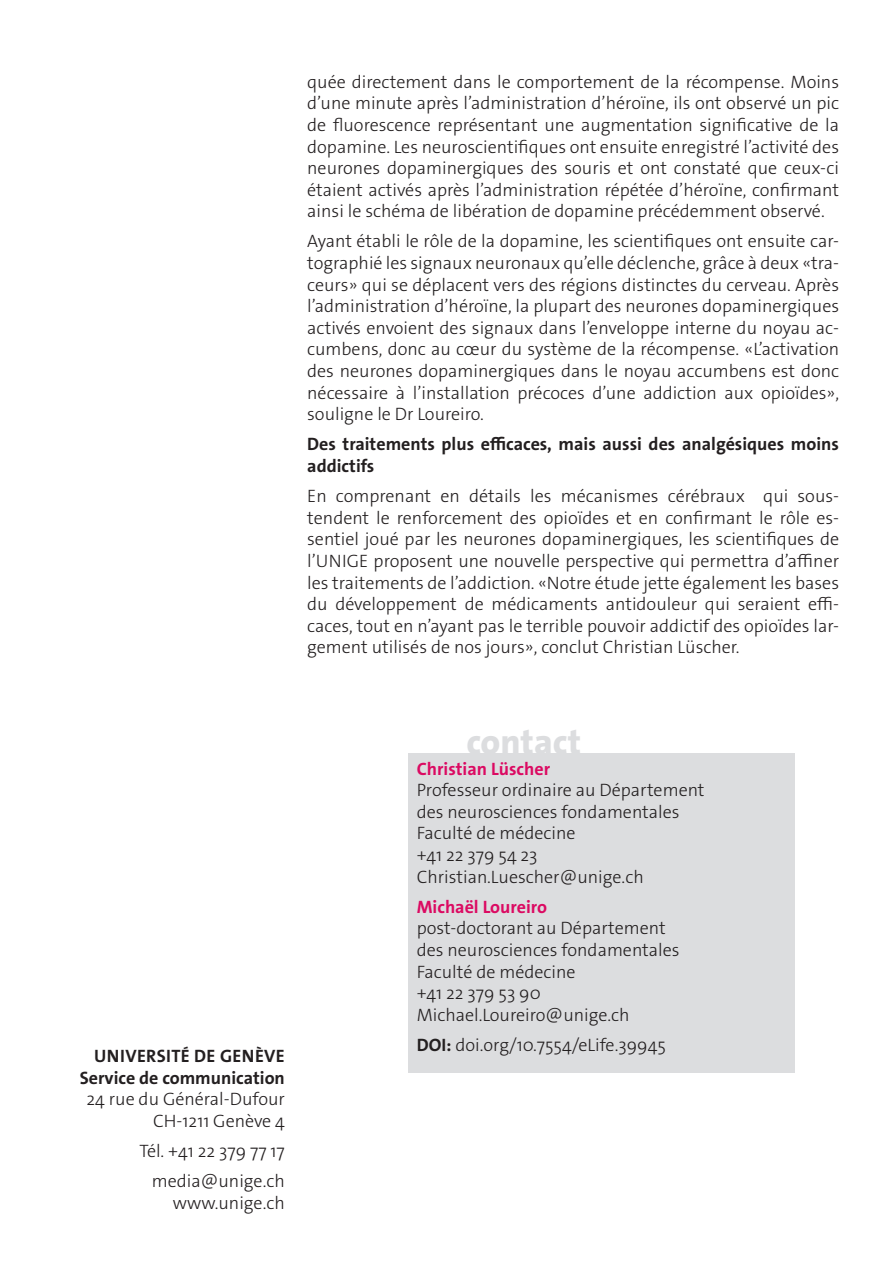
<style>
.page{position:relative;width:893px;height:1263px;background:#fff}
.page>*{position:absolute;margin:0;border:0;box-sizing:border-box;transform-origin:0 0}
._4__texte_courant{font:800 35.7px "The Sans Os F";color:#dcdddf}
._4__texte_courant-2{font:300 18px/21.6px "The Sans Os F";color:#231f20;text-align:justify}
.texte_courant{font:300 18px/21.6px "The Sans Os F";color:#231f20;text-align:right}
._4__texte_courant-3{font:700 18px/21.6px "The Sans Os F";color:#231f20}
.texte_courant-2{font:700 18px "The Sans Os F";letter-spacing:.02em;color:#231f20}
.s1{font-weight:700}
.s2{font-weight:700;color:#db0a62}
</style>
<div class="page">
<div style="left:408px;top:753px;width:387px;height:320px;background:#dcdddf"></div>
<p class="_4__texte_courant-2" style="left:307px;top:71px;width:533px">quée directement dans le comportement de la récompense. Moins d’une minute après l’administration d’héroïne, ils ont observé un pic de fluorescence représentant une augmentation significative de la dopamine. Les neuroscientifiques ont ensuite enregistré l’activité des neurones dopaminergiques des souris et ont constaté que ceux-ci étaient activés après l’administration répétée d’héroïne, confirmant ainsi le schéma de libération de dopamine précédemment observé.</p>
<p class="_4__texte_courant-2" style="left:307px;top:231px;width:533px">Ayant établi le rôle de la dopamine, les scientifiques ont ensuite car&shy;tographié les signaux neuronaux qu’elle déclenche, grâce à deux «tra&shy;ceurs» qui se déplacent vers des régions distinctes du cerveau. Après l’administration d’héroïne, la plupart des neurones dopaminergiques activés envoient des signaux dans l’enveloppe interne du noyau ac&shy;cumbens, donc au cœur du système de la récompense. «L’activation des neurones dopaminergiques dans le noyau accumbens est donc nécessaire à l’installation précoces d’une addiction aux opioïdes», souligne le Dr Loureiro.</p>
<p class="_4__texte_courant-3" style="left:307px;top:434px;width:533px">Des traitements plus efficaces, mais aussi des analgésiques moins addictifs</p>
<p class="_4__texte_courant-2" style="left:307px;top:485px;width:533px">En comprenant en détails les mécanismes cérébraux qui sous&shy;tendent le renforcement des opioïdes et en confirmant le rôle es&shy;sentiel joué par les neurones dopaminergiques, les scientifiques de l’UNIGE proposent une nouvelle perspective qui permettra d’affiner les traitements de l’addiction. «Notre étude jette également les bases du développement de médicaments antidouleur qui seraient effi&shy;caces, tout en n’ayant pas le terrible pouvoir addictif des opioïdes lar&shy;gement utilisés de nos jours», conclut Christian Lüscher.</p>
<p class="texte_courant-2" style="left:94px;top:1044px;width:192px">UNIVERSITÉ DE GENÈVE</p>
<p class="texte_courant" style="left:80px;top:1067px;width:207px"><span class="s1">Service de communication<br></span>24 rue du Général-Dufour<br>CH-1211 Genève 4</p>
<p class="texte_courant" style="left:139px;top:1140px;width:147px">Tél. +41 22 379 77 17</p>
<p class="texte_courant" style="left:152px;top:1170px;width:135px">media@unige.ch www.unige.ch</p>
<p class="_4__texte_courant" style="left:466px;top:718px;width:116px">contact</p>
<p class="_4__texte_courant-2" style="left:417px;top:758px;width:289px;text-align:left"><span class="s2">Christian Lüscher<br></span>Professeur ordinaire au Département des neurosciences fondamentales<br>Faculté de médecine<br>+41 22 379 54 23<br>Christian.Luescher@unige.ch</p>
<p class="_4__texte_courant-2" style="left:417px;top:896px;width:264px;text-align:left"><span class="s2">Michaël Loureiro<br></span>post-doctorant au Département des neurosciences fondamentales<br>Faculté de médecine<br>+41 22 379 53 90<br>Michael.Loureiro@unige.ch</p>
<p class="_4__texte_courant-2" style="left:417px;top:1034px;width:251px"><span class="s1">DOI:</span> doi.org/10.7554/eLife.39945</p>
</div>
